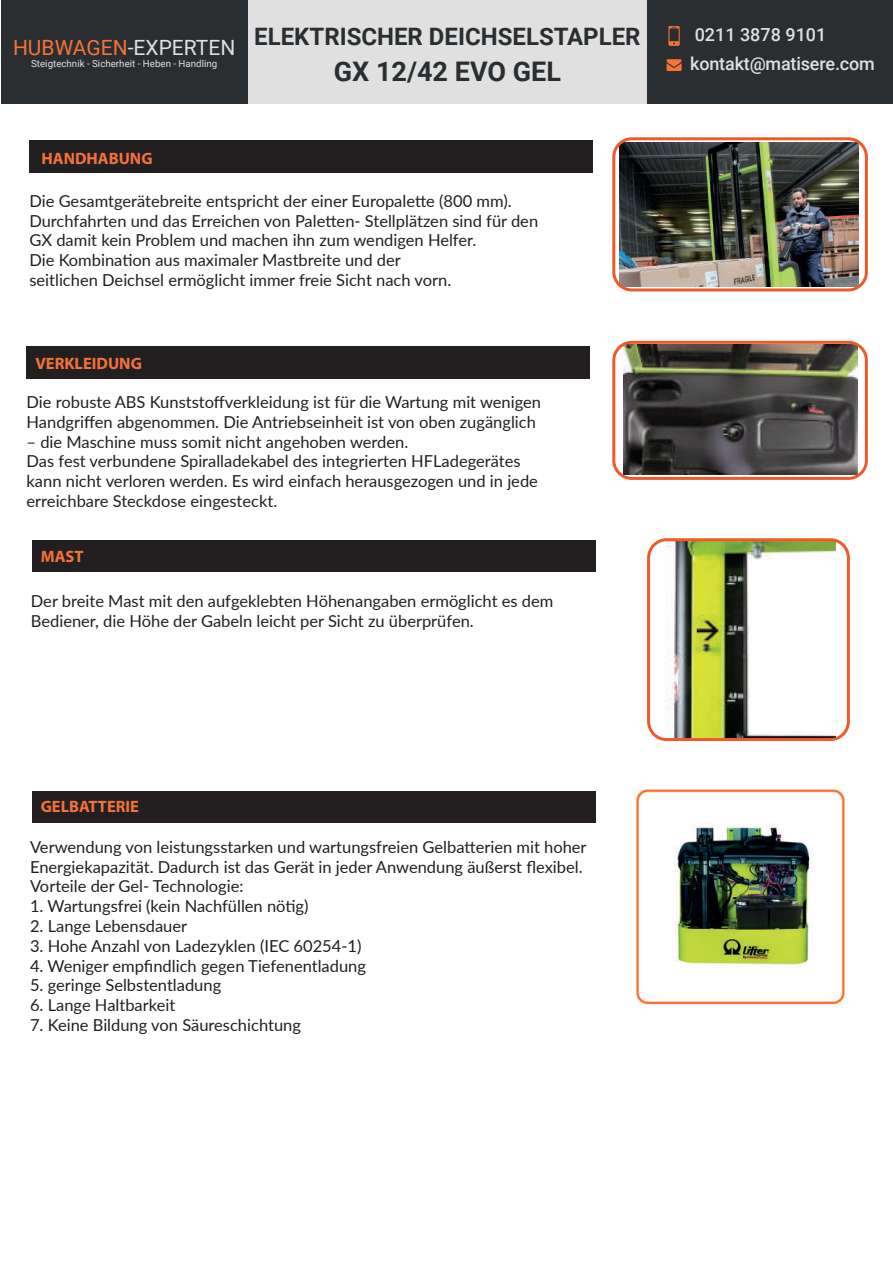
<style>
.page{position:relative;width:893px;height:1263px;background:#fff}
.page>*{position:absolute;margin:0;border:0;box-sizing:border-box;transform-origin:0 0}
.t1{font:700 27px "Roboto";color:#2a2e31}
.t2{font:700 24px "Roboto";color:#2a2e31}
.t3{font:21px "Roboto";color:#dfe0df}
.t4{font:500 18px/29.2px "Roboto";letter-spacing:-.01em;color:#dfe0df}
.t5{font:16.5px/19.8px "Lato";color:#231f20}
.t6{font:700 16.5px "Myriad Pro";color:#f37239}
.t7{font:9.75px "Roboto";color:#dfe0df}
.s1{color:#f3733a}
</style>
<div class="page">
<img style="left:634px;top:789px;width:212px;height:218px">
<div style="left:29px;top:140px;width:564px;height:32px;background:#231f20"></div>
<div style="left:27px;top:346px;width:563px;height:33px;background:#231f20"></div>
<div style="left:32px;top:540px;width:564px;height:32px;background:#231f20"></div>
<div style="left:32px;top:791px;width:564px;height:32px;background:#231f20"></div>
<div style="left:248px;top:0;width:399px;height:104px;background:#dfe0df"></div>
<div style="left:1px;top:0;width:247px;height:104px;background:#2a2e31"></div>
<div style="left:647px;top:0;width:246px;height:104px;background:#2a2e31"></div>
<svg style="left:668px;top:26px;width:12px;height:20px"></svg>
<svg style="left:667px;top:59px;width:15px;height:12px"></svg>
<img style="left:619px;top:142px;width:240px;height:144px">
<img style="left:623px;top:345px;width:235px;height:130px">
<img style="left:651px;top:542px;width:184px;height:195px">
<div style="left:647px;top:538px;width:203px;height:203px;border:3px solid #f15929;border-radius:18px"></div>
<div style="left:612px;top:341px;width:256px;height:139px;border:3px solid #f15929;border-radius:18px"></div>
<div style="left:612px;top:137px;width:256px;height:154px;border:3px solid #f15929;border-radius:18px"></div>
<p class="t3" style="left:13px;top:33px;width:224px"><span class="s1">HUBWAGEN</span>-EXPERTEN</p>
<p class="t7" style="left:31px;top:56px;width:188px">Steigtechnik - Sicherheit - Heben - Handling</p>
<h2 class="t2" style="left:254px;top:20px;width:388px">ELEKTRISCHER DEICHSELSTAPLER</h2>
<h1 class="t1" style="left:334px;top:53px;width:229px">GX 12/42 EVO GEL</h1>
<p class="t6" style="left:42px;top:147px;width:113px">HANDHABUNG</p>
<p class="t5" style="left:29px;top:190px;width:510px">Die Gesamtgerätebreite entspricht der einer Europalette (800 mm).<br>Durchfahrten und das Erreichen von Paletten- Stellplätzen sind für den GX damit kein Problem und machen ihn zum wendigen Helfer.<br>Die Kombination aus maximaler Mastbreite und der<br>seitlichen Deichsel ermöglicht immer freie Sicht nach vorn.</p>
<p class="t6" style="left:35px;top:353px;width:108px">VERKLEIDUNG</p>
<p class="t5" style="left:27px;top:391px;width:516px">Die robuste ABS Kunststoffverkleidung ist für die Wartung mit wenigen<br>Handgriffen abgenommen. Die Antriebseinheit ist von oben zugänglich</p>
<p class="t5" style="left:27px;top:431px;width:513px">– die Maschine muss somit nicht angehoben werden.<br>Das fest verbundene Spiralladekabel des integrierten HFLadegerätes kann nicht verloren werden. Es wird einfach herausgezogen und in jede erreichbare Steckdose eingesteckt.</p>
<p class="t6" style="left:41px;top:545px;width:44px">MAST</p>
<p class="t5" style="left:31px;top:590px;width:524px">Der breite Mast mit den aufgeklebten Höhenangaben ermöglicht es dem<br>Bediener, die Höhe der Gabeln leicht per Sicht zu überprüfen.</p>
<p class="t4" style="left:690px;top:19px;width:186px">0211 3878 9101 kontakt@matisere.com</p>
<p class="t6" style="left:41px;top:795px;width:100px">GELBATTERIE</p>
<p class="t5" style="left:30px;top:836px;width:558px">Verwendung von leistungsstarken und wartungsfreien Gelbatterien mit hoher<br>Energiekapazität. Dadurch ist das Gerät in jeder Anwendung äußerst flexibel.<br>Vorteile der Gel- Technologie:</p>
<p class="t5" style="left:30px;top:895px;width:280px">1. Wartungsfrei (kein Nachfüllen nötig)</p>
<p class="t5" style="left:30px;top:915px;width:159px">2. Lange Lebensdauer</p>
<p class="t5" style="left:30px;top:935px;width:333px">3. Hohe Anzahl von Ladezyklen (IEC 60254-1)</p>
<p class="t5" style="left:30px;top:955px;width:337px">4. Weniger empfindlich gegen Tiefenentladung</p>
<p class="t5" style="left:30px;top:975px;width:193px">5. geringe Selbstentladung</p>
<p class="t5" style="left:30px;top:994px;width:147px">6. Lange Haltbarkeit</p>
<p class="t5" style="left:30px;top:1014px;width:272px">7. Keine Bildung von Säureschichtung</p>
</div>
